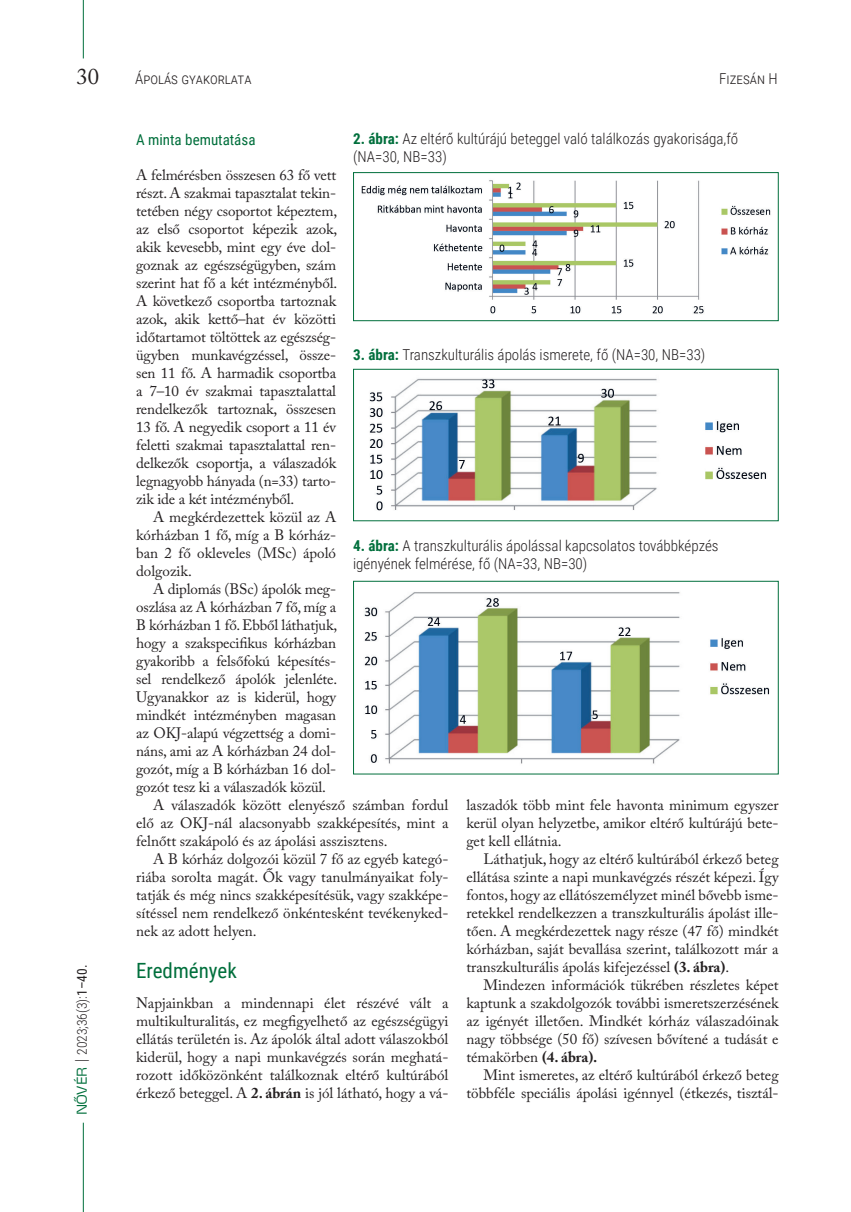
<style>
.page{position:relative;width:851px;height:1212px;background:#fff}
.page>*{position:absolute;margin:0;border:0;box-sizing:border-box;transform-origin:0 0}
.t1{font:22.5px "Adobe Caslon Pro";color:#231f20}
._1_alcím{font:21px "Roboto Condensed";color:#006f3c}
.t2{font:15px/18px "Adobe Caslon Pro";color:#231f20;text-align:justify}
.Táblázat_-_cím{font:300 15px/18px "Roboto Condensed";color:#231f20}
._2_alcím{font:15px "Roboto Condensed";color:#006f3c}
.t3{font:300 13.5px "Roboto Condensed";color:#231f20}
.s1{font-family:"Max OT";color:#006f3c}
.s2{font-family:"Adobe Caslon Pro";font-weight:400}
.s3{font-weight:400}
.s4{font-weight:700;color:#006f3c}
.s5{font-weight:700}
</style>
<div class="page">
<hr style="left:83px;top:1123px;width:1px;height:89px;background:#006f3c">
<hr style="left:83px;top:0;width:1px;height:58px;background:#006f3c">
<img style="left:361px;top:180px;width:410px;height:134px">
<div style="left:353px;top:172px;width:425px;height:149px;border:1px solid #006f3c"></div>
<img style="left:369px;top:378px;width:398px;height:133px">
<div style="left:353px;top:369px;width:425px;height:152px;border:1px solid #006f3c"></div>
<img style="left:364px;top:592px;width:405px;height:172px">
<div style="left:353px;top:581px;width:425px;height:193px;border:1px solid #006f3c"></div>
<h1 class="t1" style="left:77px;top:63px;width:24px">30</h1>
<p class="Táblázat_-_cím" style="left:135px;top:69px;width:118px">Ápolás gyakorlata</p>
<p class="Táblázat_-_cím" style="left:719px;top:69px;width:60px">Fizesán H</p>
<p class="t3" style="left:73px;top:1115px;width:152px;rotate:-90deg"><span class="s1">NŐVÉR</span> <span class="s2">|</span> 2023;36(3):<span class="s3">1–40.</span></p>
<p class="Táblázat_-_cím" style="left:353px;top:129px;width:386px"><span class="s4">2. ábra:</span> Az eltérő kultúrájú beteggel való találkozás gyakorisága,fő (NA=30, NB=33)</p>
<p class="_2_alcím" style="left:136px;top:129px;width:121px">A minta bemutatása</p>
<p class="t2" style="left:136px;top:166px;width:202px">A felmérésben összesen 63 fő vett részt. A szakmai tapasztalat tekin&shy;tetében négy csoportot képeztem, az első csoportot képezik azok, akik kevesebb, mint egy éve dol&shy;goznak az egészségügyben, szám szerint hat fő a két intézményből.<br>A következő csoportba tartoznak azok, akik kettő–hat év közötti időtartamot töltöttek az egészség&shy;ügyben munkavégzéssel, össze&shy;sen 11 fő. A harmadik csoportba a 7–10 év szakmai tapasztalattal rendelkezők tartoznak, összesen 13 fő. A negyedik csoport a 11 év feletti szakmai tapasztalattal ren&shy;delkezők csoportja, a válaszadók legnagyobb hányada (n=33) tarto&shy;zik ide a két intézményből.</p>
<p class="t2" style="left:136px;top:508px;width:201px;text-indent:17px">A megkérdezettek közül az A kórházban 1 fő, míg a B kórház&shy;ban 2 fő okleveles (MSc) ápoló dolgozik.</p>
<p class="t2" style="left:136px;top:580px;width:202px;text-indent:17px">A diplomás (BSc) ápolók meg&shy;oszlása az A kórházban 7 fő, míg a B kórházban 1 fő. Ebből láthatjuk, hogy a szakspecifikus kórházban gyakoribb a felsőfokú képesítés&shy;sel rendelkező ápolók jelenléte.<br>Ugyanakkor az is kiderül, hogy mindkét intézményben magasan az OKJ-alapú végzettség a domi&shy;náns, ami az A kórházban 24 dol&shy;gozót, míg a B kórházban 16 dol&shy;gozót tesz ki a válaszadók közül.</p>
<p class="t2" style="left:136px;top:796px;width:314px;text-indent:17px">A válaszadók között elenyésző számban fordul elő az OKJ-nál alacsonyabb szakképesítés, mint a felnőtt szakápoló és az ápolási asszisztens.</p>
<p class="t2" style="left:136px;top:850px;width:314px;text-indent:17px">A B kórház dolgozói közül 7 fő az egyéb kategó&shy;riába sorolta magát. Ők vagy tanulmányaikat foly&shy;tatják és még nincs szakképesítésük, vagy szakképe&shy;sítéssel nem rendelkező önkéntesként tevékenyked&shy;nek az adott helyen.</p>
<p class="_1_alcím" style="left:136px;top:956px;width:102px">Eredmények</p>
<p class="t2" style="left:136px;top:994px;width:314px">Napjainkban a mindennapi élet részévé vált a multikulturalitás, ez megfigyelhető az egészségügyi ellátás területén is. Az ápolók által adott válaszokból kiderül, hogy a napi munkavégzés során meghatá&shy;rozott időközönként találkoznak eltérő kultúrából érkező beteggel. A <span class="s5">2. ábrán</span> is jól látható, hogy a vá-</p>
<p class="Táblázat_-_cím" style="left:353px;top:345px;width:354px"><span class="s4">3. ábra:</span> Transzkulturális ápolás ismerete, fő (NA=30, NB=33)</p>
<p class="Táblázat_-_cím" style="left:353px;top:536px;width:367px"><span class="s4">4. ábra:</span> A transzkulturális ápolással kapcsolatos továbbképzés igényének felmérése, fő (NA=33, NB=30)</p>
<p class="t2" style="left:466px;top:796px;width:314px">laszadók több mint fele havonta minimum egyszer kerül olyan helyzetbe, amikor eltérő kultúrájú bete&shy;get kell ellátnia.</p>
<p class="t2" style="left:466px;top:850px;width:314px;text-indent:17px">Láthatjuk, hogy az eltérő kultúrából érkező beteg ellátása szinte a napi munkavégzés részét képezi. Így fontos, hogy az ellátószemélyzet minél bővebb isme&shy;retekkel rendelkezzen a transzkulturális ápolást ille&shy;tően. A megkérdezettek nagy része (47 fő) mindkét kórházban, saját bevallása szerint, találkozott már a transzkulturális ápolás kifejezéssel <span class="s5">(3. ábra)</span>.</p>
<p class="t2" style="left:466px;top:976px;width:314px;text-indent:17px">Mindezen információk tükrében részletes képet kaptunk a szakdolgozók további ismeretszerzésének az igényét illetően. Mindkét kórház válaszadóinak nagy többsége (50 fő) szívesen bővítené a tudását e témakörben <span class="s5">(4. ábra).</span></p>
<p class="t2" style="left:466px;top:1066px;width:314px;text-align:right">Mint ismeretes, az eltérő kultúrából érkező beteg többféle speciális ápolási igénnyel (étkezés, tisztál-</p>
</div>
